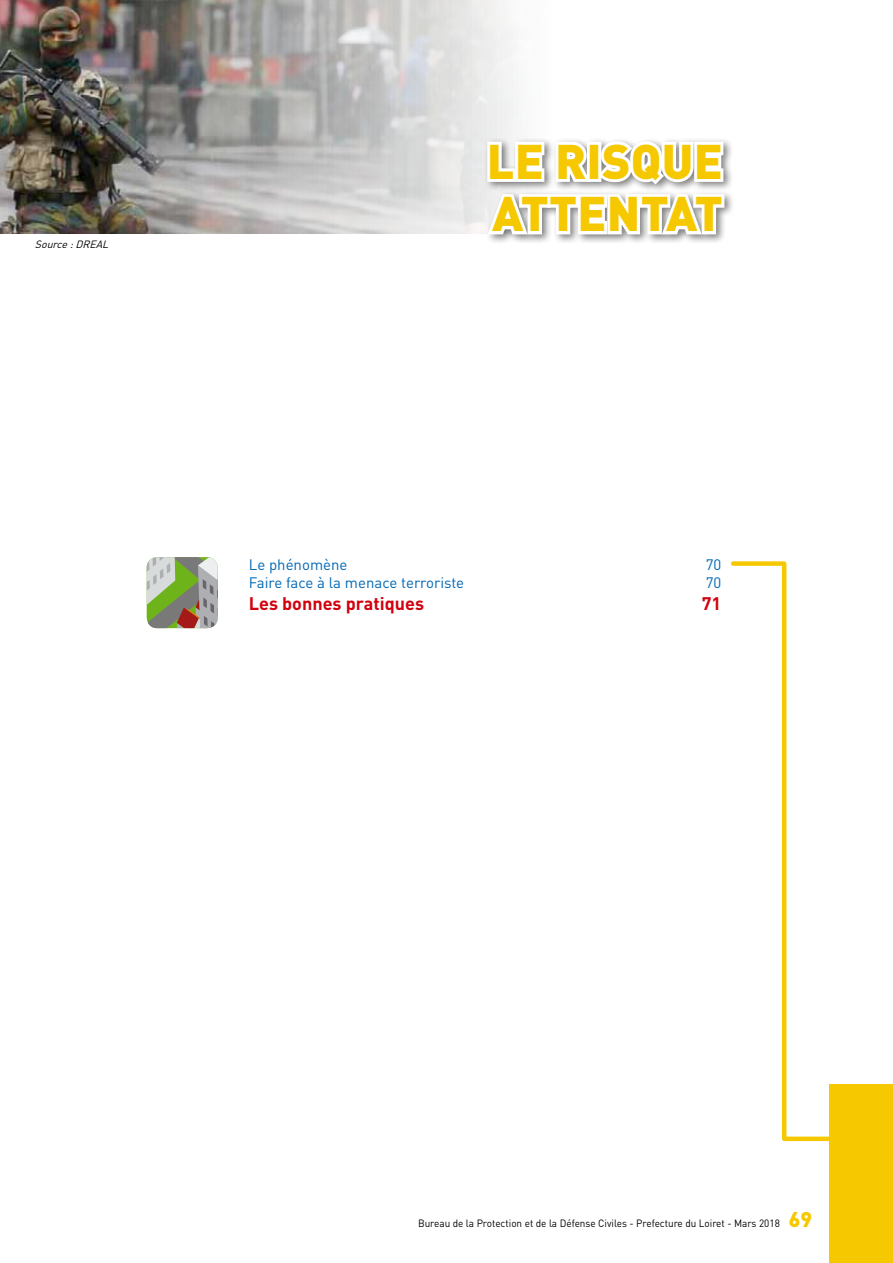
<style>
.page{position:relative;width:893px;height:1263px;background:#fff}
.page>*{position:absolute;margin:0;border:0;box-sizing:border-box;transform-origin:0 0}
.t1{font:900 48px/52.5px "DIN";letter-spacing:.005em;color:#f6c800}
.t2{font:700 18px "DIN";color:#d1010e}
.t3{font:15px "DIN";color:#0068b5}
.t4{font:10.5px "DIN";color:#000;scale:.95 1}
.t5{font:italic 10.5px "DIN";color:#000}
.s1{font-weight:900;font-size:21px;color:#f6c800}
</style>
<div class="page">
<svg style="left:147px;top:557px;width:71px;height:71px;background:#9ba381"></svg>
<svg style="left:731px;top:561px;width:105px;height:581px"></svg>
<img style="left:0;top:0;width:518px;height:233px">
<div style="left:483px;top:137px;width:251px;height:108px;background:#000;opacity:.5"></div>
<svg style="left:483px;top:137px;width:244px;height:102px"></svg>
<div style="left:829px;top:1085px;width:64px;height:178px;background:#f6c800"></div>
<p class="t5" style="left:35px;top:238px;width:78px">Source:DREAL</p>
<h1 class="t1" style="left:487px;top:133px;width:238px">LE RISQUE<br>ATTENTAT</h1>
<h3 class="t3" style="left:249px;top:555px;width:100px">Le phénomène</h3>
<h3 class="t3" style="left:706px;top:555px;width:17px">70</h3>
<h3 class="t3" style="left:249px;top:573px;width:217px">Faire face à la menace terroriste</h3>
<h3 class="t3" style="left:706px;top:573px;width:17px">70</h3>
<h2 class="t2" style="left:249px;top:592px;width:177px">Les bonnes pratiques</h2>
<h2 class="t2" style="left:702px;top:592px;width:21px">71</h2>
<p class="t4" style="left:418px;top:1216px;width:416px">Bureau de la Protection et de la Défense Civiles - Prefecture du Loiret - Mars 2018 <span class="s1">69</span></p>
</div>
